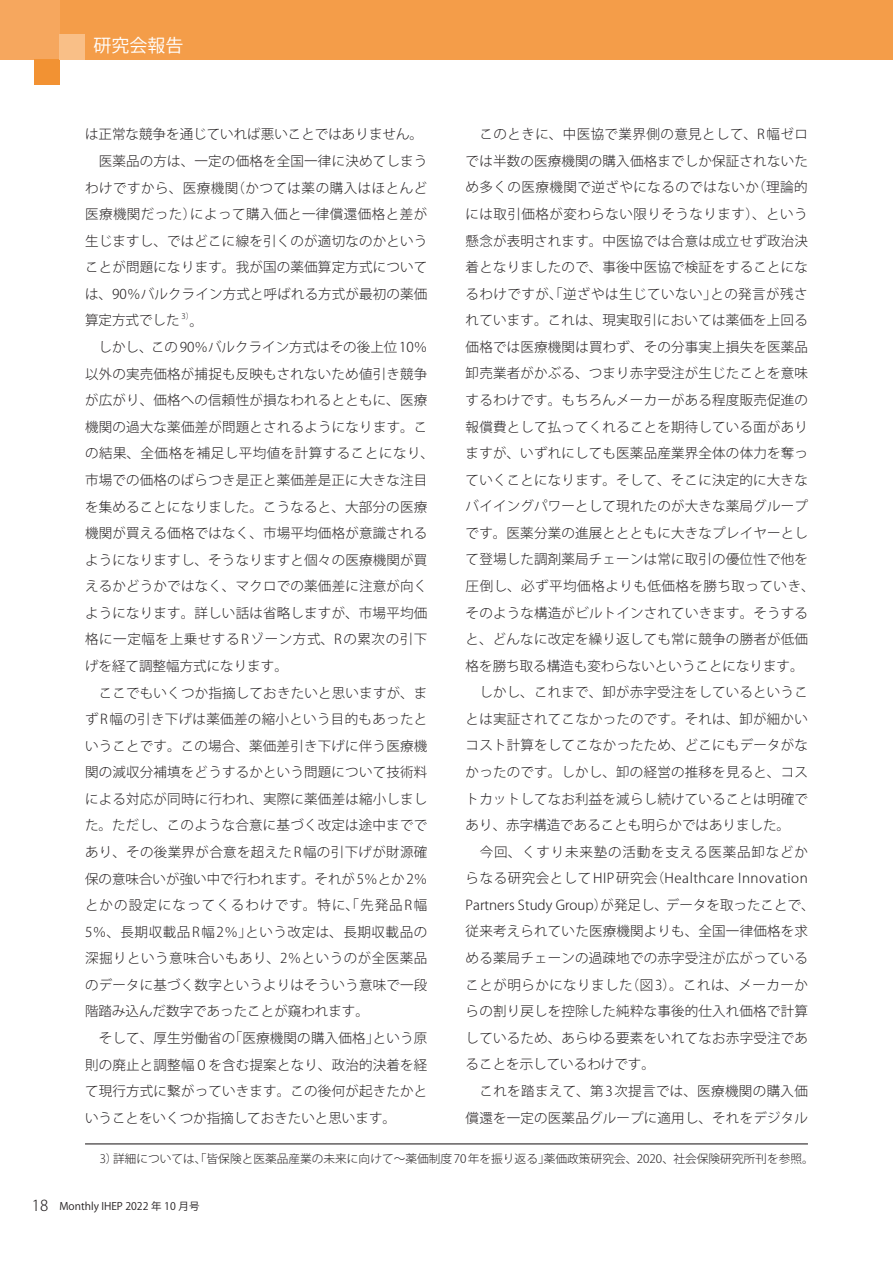
<style>
.page{position:relative;width:893px;height:1263px;background:#fff}
.page>*{position:absolute;margin:0;border:0;box-sizing:border-box;transform-origin:0 0}
.t1{font:18px "Koz Go Pr 6 N";color:#fff}
.t2{font:300 13.5px/26.5px "Koz Go Pr 6 N";letter-spacing:.015em;color:#231f20}
.t3{font:300 11.7px "Koz Go Pr 6 N";color:#231f20}
.t4{font:10.5px "Koz Go Pr 6 N";color:#231f20}
.t5{font:300 7.95px "Koz Go Pr 6 N";color:#231f20}
.s1{font-weight:300;font-size:15px}
</style>
<div class="page">
<div style="left:0;top:0;width:893px;height:60px;background:#f49d49"></div>
<div style="left:0;top:0;width:60px;height:60px;background:#f6a75e"></div>
<div style="left:34px;top:60px;width:26px;height:25px;background:#f29233"></div>
<div style="left:60px;top:34px;width:25px;height:26px;background:#f9bf87"></div>
<hr style="left:85px;top:1143px;width:723px;height:1px;background:#231f20">
<h1 class="t1" style="left:94px;top:35px;width:91px">研究会報告</h1>
<p class="t2" style="left:466px;top:121px;width:351px">　このときに、中医協で業界側の意見として、R幅ゼロでは半数の医療機関の購入価格までしか保証されないため多くの医療機関で逆ざやになるのではないか（理論的には取引価格が変わらない限りそうなります）、という懸念が表明されます。中医協では合意は成立せず政治決着となりましたので、事後中医協で検証をすることになるわけですが、「逆ざやは生じていない」との発言が残されています。これは、現実取引においては薬価を上回る価格では医療機関は買わず、その分事実上損失を医薬品卸売業者がかぶる、つまり赤字受注が生じたことを意味するわけです。もちろんメーカーがある程度販売促進の報償費として払ってくれることを期待している面がありますが、いずれにしても医薬品産業界全体の体力を奪っていくことになります。そして、そこに決定的に大きなバイイングパワーとして現れたのが大きな薬局グループです。医薬分業の進展ととともに大きなプレイヤーとして登場した調剤薬局チェーンは常に取引の優位性で他を圧倒し、必ず平均価格よりも低価格を勝ち取っていき、そのような構造がビルトインされていきます。そうすると、どんなに改定を繰り返しても常に競争の勝者が低価格を勝ち取る構造も変わらないということになります。　しかし、これまで、卸が赤字受注をしているということは実証されてこなかったのです。それは、卸が細かいコスト計算をしてこなかったため、どこにもデータがなかったのです。しかし、卸の経営の推移を見ると、コストカットしてなお利益を減らし続けていることは明確であり、赤字構造であることも明らかではありました。<br>　今回、くすり未来塾の活動を支える医薬品卸などからなる研究会としてHIP研究会（Healthcare Innovation<br>Partners Study Group）が発足し、データを取ったことで、従来考えられていた医療機関よりも、全国一律価格を求める薬局チェーンの過疎地での赤字受注が広がっていることが明らかになりました（図3）。これは、メーカーからの割り戻しを控除した純粋な事後的仕入れ価格で計算しているため、あらゆる要素をいれてなお赤字受注であることを示しているわけです。<br>　これを踏まえて、第3次提言では、医療機関の購入価償還を一定の医薬品グループに適用し、それをデジタル</p>
<p class="t3" style="left:100px;top:1152px;width:715px">3）詳細については、「皆保険と医薬品産業の未来に向けて～薬価制度 70 年を振り返る」薬価政策研究会、2020、社会保険研究所刊を参照。</p>
<p class="t2" style="left:85px;top:122px;width:344px">は正常な競争を通じていれば悪いことではありません。　医薬品の方は、一定の価格を全国一律に決めてしまうわけですから、医療機関（かつては薬の購入はほとんど医療機関だった）によって購入価と一律償還価格と差が生じますし、ではどこに線を引くのが適切なのかということが問題になります。我が国の薬価算定方式については、90％バルクライン方式と呼ばれる方式が最初の薬価算定方式でした</p>
<p class="t5" style="left:181px;top:311px;width:14px">3）</p>
<p class="t2" style="left:85px;top:308px;width:351px;text-indent:105px">。<br>　しかし、この 90％バルクライン方式はその後上位 10％以外の実売価格が捕捉も反映もされないため値引き競争が広がり、価格への信頼性が損なわれるとともに、医療機関の過大な薬価差が問題とされるようになります。この結果、全価格を補足し平均値を計算することになり、市場での価格のばらつき是正と薬価差是正に大きな注目を集めることになりました。こうなると、大部分の医療機関が買える価格ではなく、市場平均価格が意識されるようになりますし、そうなりますと個々の医療機関が買えるかどうかではなく、マクロでの薬価差に注意が向くようになります。詳しい話は省略しますが、市場平均価格に一定幅を上乗せするRゾーン方式、Rの累次の引下げを経て調整幅方式になります。<br>　ここでもいくつか指摘しておきたいと思いますが、まずR幅の引き下げは薬価差の縮小という目的もあったということです。この場合、薬価差引き下げに伴う医療機関の減収分補填をどうするかという問題について技術料による対応が同時に行われ、実際に薬価差は縮小しました。ただし、このような合意に基づく改定は途中までであり、その後業界が合意を超えたR幅の引下げが財源確保の意味合いが強い中で行われます。それが 5％とか 2％とかの設定になってくるわけです。特に、「先発品R幅<br>5％、長期収載品R幅2％」という改定は、長期収載品の深掘りという意味合いもあり、2％というのが全医薬品のデータに基づく数字というよりはそういう意味で一段階踏み込んだ数字であったことが窺われます。<br>　そして、厚生労働省の「医療機関の購入価格」という原則の廃止と調整幅０を含む提案となり、政治的決着を経て現行方式に繋がっていきます。この後何が起きたかということをいくつか指摘しておきたいと思います。</p>
<p class="t4" style="left:32px;top:1200px;width:169px"><span class="s1">18</span> Monthly IHEP 2022 年 10 月号</p>
</div>
